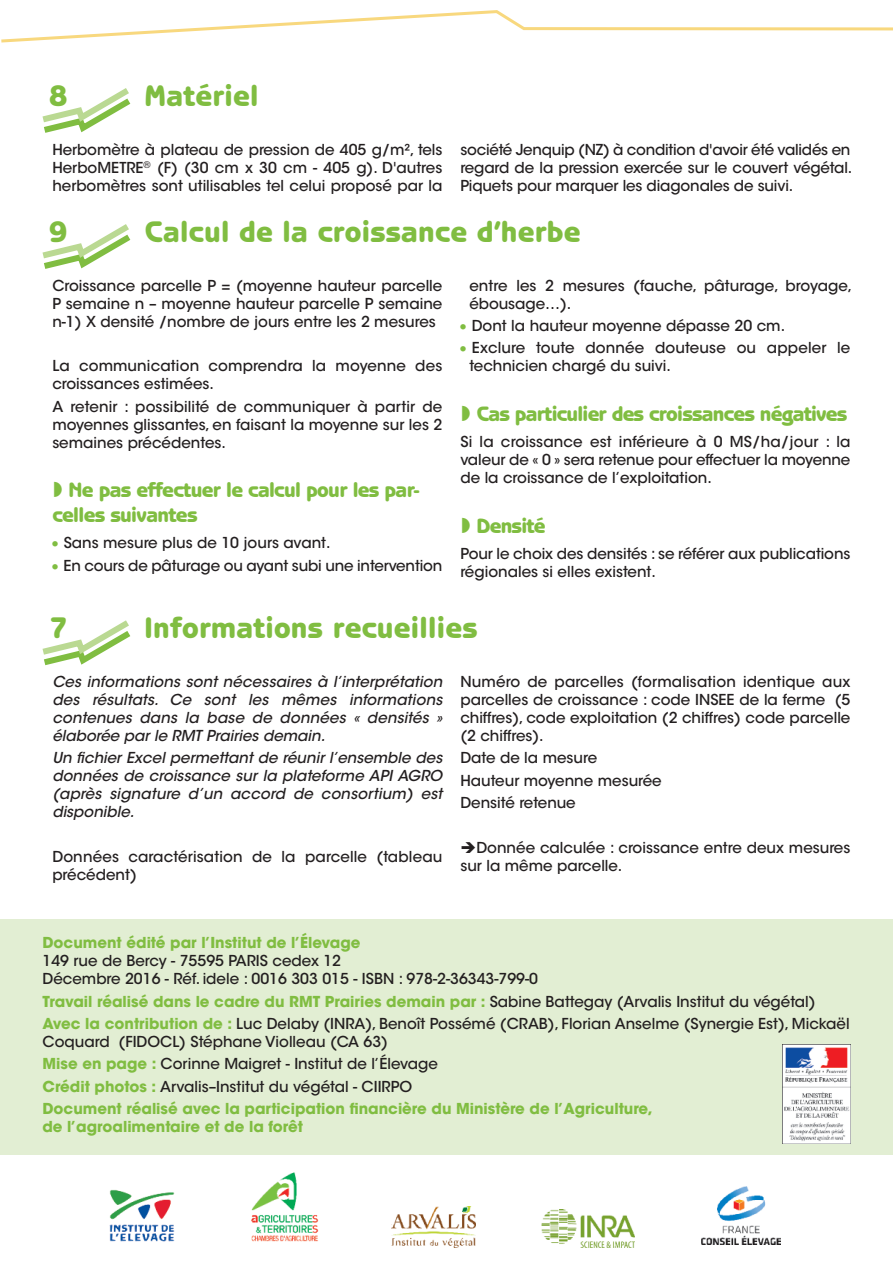
<style>
.page{position:relative;width:893px;height:1263px;background:#fff}
.page>*{position:absolute;margin:0;border:0;box-sizing:border-box;transform-origin:0 0}
.t1{font:800 30px "Benguiat Gothic Std";letter-spacing:.01em;color:#80bd41}
.t2{font:800 21px/25.2px "Benguiat Gothic Std";letter-spacing:-.035em;color:#80bd41}
.t3{font:500 15px/18px "ITC Avant Garde Std";color:#231f20}
.t4{font:italic 500 15px/18px "ITC Avant Garde Std";letter-spacing:.01em;color:#231f20;text-align:justify}
.t5{font:700 15px "ITC Avant Garde Std";color:#80bd41}
.s1{color:#80bd41}
.s2{font-weight:700;color:#80bd41}
</style>
<div class="page">
<svg style="left:1px;top:10px;width:892px;height:33px"></svg>
<svg style="left:42px;top:88px;width:89px;height:45px"></svg>
<svg style="left:42px;top:620px;width:89px;height:46px"></svg>
<div style="left:0;top:919px;width:893px;height:236px;background:#e2eed3"></div>
<img style="left:783px;top:1044px;width:67px;height:100px">
<img style="left:109px;top:1190px;width:66px;height:52px">
<img style="left:251px;top:1172px;width:68px;height:70px">
<img style="left:541px;top:1209px;width:94px;height:38px">
<img style="left:392px;top:1207px;width:84px;height:40px">
<div style="left:701px;top:1183px;width:80px;height:64px;background:linear-gradient(to right,#fff,#fff)"></div>
<img style="left:701px;top:1186px;width:80px;height:58px">
<svg style="left:42px;top:224px;width:89px;height:45px"></svg>
<h1 class="t1" style="left:49px;top:85px;width:20px">8</h1>
<h1 class="t1" style="left:145px;top:85px;width:115px">Matériel</h1>
<p class="t3" style="left:52px;top:142px;width:392px;text-align:justify">Herbomètre à plateau de pression de 405 g/m², tels HerboMETRE<sup>®</sup> (F) (30 cm x 30 cm - 405 g). D'autres herbomètres sont utilisables tel celui proposé par la</p>
<p class="t3" style="left:460px;top:142px;width:393px">société Jenquip (NZ) à condition d'avoir été validés en regard de la pression exercée sur le couvert végétal.<br>Piquets pour marquer les diagonales de suivi.</p>
<h1 class="t1" style="left:49px;top:221px;width:20px">9</h1>
<h1 class="t1" style="left:145px;top:221px;width:437px">Calcul de la croissance d’herbe</h1>
<p class="t3" style="left:52px;top:278px;width:392px;text-align:justify">Croissance parcelle P = (moyenne hauteur parcelle P semaine n – moyenne hauteur parcelle P semaine n-1) X densité /nombre de jours entre les 2 mesures</p>
<p class="t3" style="left:52px;top:358px;width:392px">La communication comprendra la moyenne des croissances estimées.</p>
<p class="t3" style="left:52px;top:398px;width:392px;text-align:justify">A retenir : possibilité de communiquer à partir de moyennes glissantes, en faisant la moyenne sur les 2 semaines précédentes.</p>
<h2 class="t2" style="left:52px;top:479px;width:369px;text-indent:16px">Ne pas effectuer le calcul pour les par&shy;celles suivantes</h2>
<p class="t3" style="left:52px;top:535px;width:280px"><span class="s1">•</span> Sans mesure plus de 10 jours avant.</p>
<p class="t3" style="left:52px;top:558px;width:392px"><span class="s1">•</span> En cours de pâturage ou ayant subi une intervention</p>
<p class="t3" style="left:469px;top:278px;width:384px">entre les 2 mesures (fauche, pâturage, broyage, ébousage…).</p>
<p class="t3" style="left:460px;top:318px;width:326px"><span class="s1">•</span> Dont la hauteur moyenne dépasse 20 cm.</p>
<p class="t3" style="left:469px;top:340px;width:383px;text-indent:-9px"><span class="s1">•</span> Exclure toute donnée douteuse ou appeler le technicien chargé du suivi.</p>
<h2 class="t2" style="left:476px;top:403px;width:372px">Cas particulier des croissances négatives</h2>
<p class="t3" style="left:460px;top:434px;width:392px;text-align:justify">Si la croissance est inférieure à 0 MS/ha/jour : la valeur de « 0 » sera retenue pour effectuer la moyenne de la croissance de l’exploitation.</p>
<h2 class="t2" style="left:476px;top:515px;width:71px">Densité</h2>
<p class="t3" style="left:460px;top:545px;width:392px">Pour le choix des densités : se référer aux publications régionales si elles existent.</p>
<h1 class="t1" style="left:49px;top:617px;width:20px">7</h1>
<h1 class="t1" style="left:145px;top:617px;width:334px">Informations recueillies</h1>
<p class="t4" style="left:52px;top:674px;width:392px">Ces informations sont nécessaires à l’interprétation des résultats. Ce sont les mêmes informations contenues dans la base de données « densités » élaborée par le RMT Prairies demain.</p>
<p class="t4" style="left:52px;top:750px;width:392px">Un fichier Excel permettant de réunir l’ensemble des données de croissance sur la plateforme API AGRO (après signature d’un accord de consortium) est disponible.</p>
<p class="t3" style="left:52px;top:849px;width:392px">Données caractérisation de la parcelle (tableau précédent)</p>
<p class="t3" style="left:460px;top:674px;width:392px;text-align:justify">Numéro de parcelles (formalisation identique aux parcelles de croissance : code INSEE de la ferme (5 chiffres), code exploitation (2 chiffres) code parcelle (2 chiffres).</p>
<p class="t3" style="left:460px;top:748px;width:203px;line-height:22.2px">Date de la mesure<br>Hauteur moyenne mesurée<br>Densité retenue</p>
<p class="t3" style="left:460px;top:840px;width:392px">➔Donnée calculée : croissance entre deux mesures sur la même parcelle.</p>
<p class="t5" style="left:43px;top:937px;width:320px">Document édité par l’Institut de l’élevage</p>
<p class="t3" style="left:43px;top:953px;width:497px">149 rue de Bercy - 75595 PARIS cedex 12<br>Décembre 2016 - Réf. idele : 0016 303 015 - ISBN : 978-2-36343-799-0</p>
<p class="t3" style="left:43px;top:991px;width:809px;line-height:22.5px"><span class="s2">Travail réalisé dans le cadre du RMT Prairies demain par :</span> Sabine Battegay (Arvalis Institut du végétal)<br><span class="s2">Avec la contribution de :</span> Luc Delaby (INRA), Benoît Possémé (CRAB), Florian Anselme (Synergie Est), Mickaël</p>
<p class="t3" style="left:43px;top:1032px;width:612px;line-height:22.4px">Coquard (FIDOCL) Stéphane Violleau (CA 63)<br><span class="s2">Mise en page :</span> Corinne Maigret - Institut de l’élevage<br><span class="s2">Crédit photos :</span> Arvalis–Institut du végétal - CIIRPO<br><span class="s2">Document réalisé avec la participation financière du Ministère de l’Agriculture,</span></p>
<p class="t5" style="left:43px;top:1121px;width:262px">de l’agroalimentaire et de la forêt</p>
</div>
